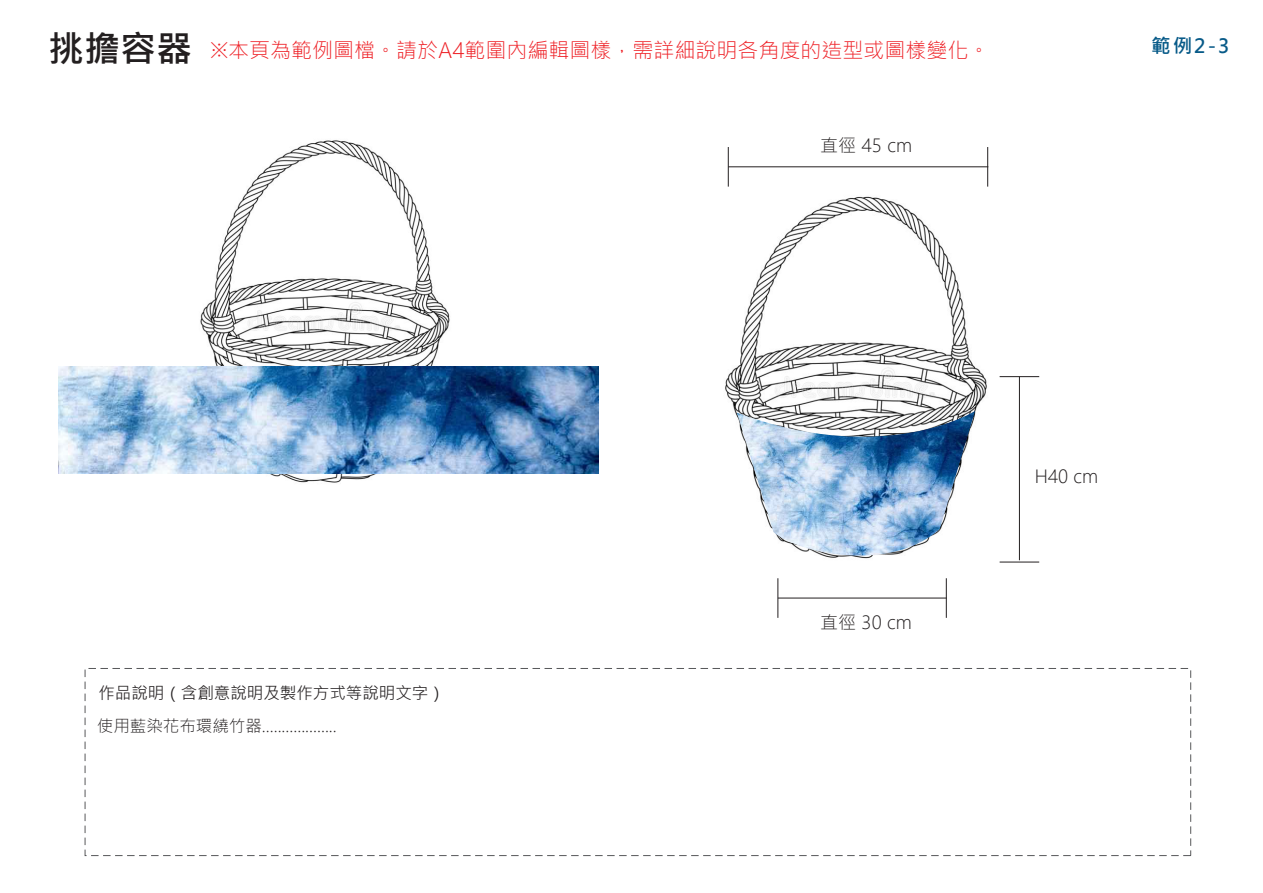
<style>
.page{position:relative;width:1263px;height:893px;background:#fff}
.page>*{position:absolute;margin:0;border:0;box-sizing:border-box;transform-origin:0 0}
.t1{font:700 36px "Microsoft Jheng Hei";color:#231f20}
.t2{font:300 21px "Microsoft Jheng Hei";color:#ee1d23}
.t3{font:700 19.5px "Microsoft Jheng Hei";color:#075a88}
.t4{font:300 18px "Microsoft Jheng Hei";color:#231f20}
.t5{font:300 16.5px "Microsoft Jheng Hei";color:#231f20}
.t6{font:16.5px "Microsoft Jheng Hei";color:#231f20}
</style>
<div class="page">
<img style="left:725px;top:170px;width:315px;height:414px">
<img style="left:737px;top:411px;width:238px;height:150px">
<div style="left:85px;top:668px;width:1106px;height:188px;border:1px dashed #57585a"></div>
<img style="left:129px;top:140px;width:392px;height:343px">
<img style="left:59px;top:367px;width:540px;height:106px">
<hr style="left:1000px;top:376px;width:39px;height:1px;background:#231f20">
<hr style="left:1000px;top:562px;width:39px;height:1px;background:#231f20">
<hr style="left:1019px;top:377px;width:1px;height:183px;background:#231f20">
<hr style="left:777px;top:578px;width:1px;height:40px;background:#231f20">
<hr style="left:946px;top:578px;width:1px;height:40px;background:#231f20">
<hr style="left:778px;top:598px;width:169px;height:1px;background:#231f20">
<hr style="left:728px;top:147px;width:1px;height:40px;background:#231f20">
<hr style="left:987px;top:147px;width:1px;height:40px;background:#231f20">
<hr style="left:728px;top:166px;width:260px;height:1px;background:#231f20">
<h1 class="t1" style="left:48px;top:26px;width:145px">挑擔容器</h1>
<p class="t2" style="left:210px;top:37px;width:781px">※本頁為範例圖檔。請於A4範圍內編輯圖樣，需詳細說明各角度的造型或圖樣變化。</p>
<p class="t4" style="left:820px;top:134px;width:93px">直徑 45 cm</p>
<p class="t3" style="left:1151px;top:34px;width:80px">範例2-3</p>
<p class="t6" style="left:98px;top:683px;width:348px">作品說明（含創意說明及製作方式等說明文字）</p>
<p class="t5" style="left:97px;top:715px;width:241px">使用藍染花布環繞竹器...................</p>
<p class="t4" style="left:820px;top:611px;width:93px">直徑 30 cm</p>
<p class="t4" style="left:1035px;top:465px;width:65px">H40 cm</p>
</div>
